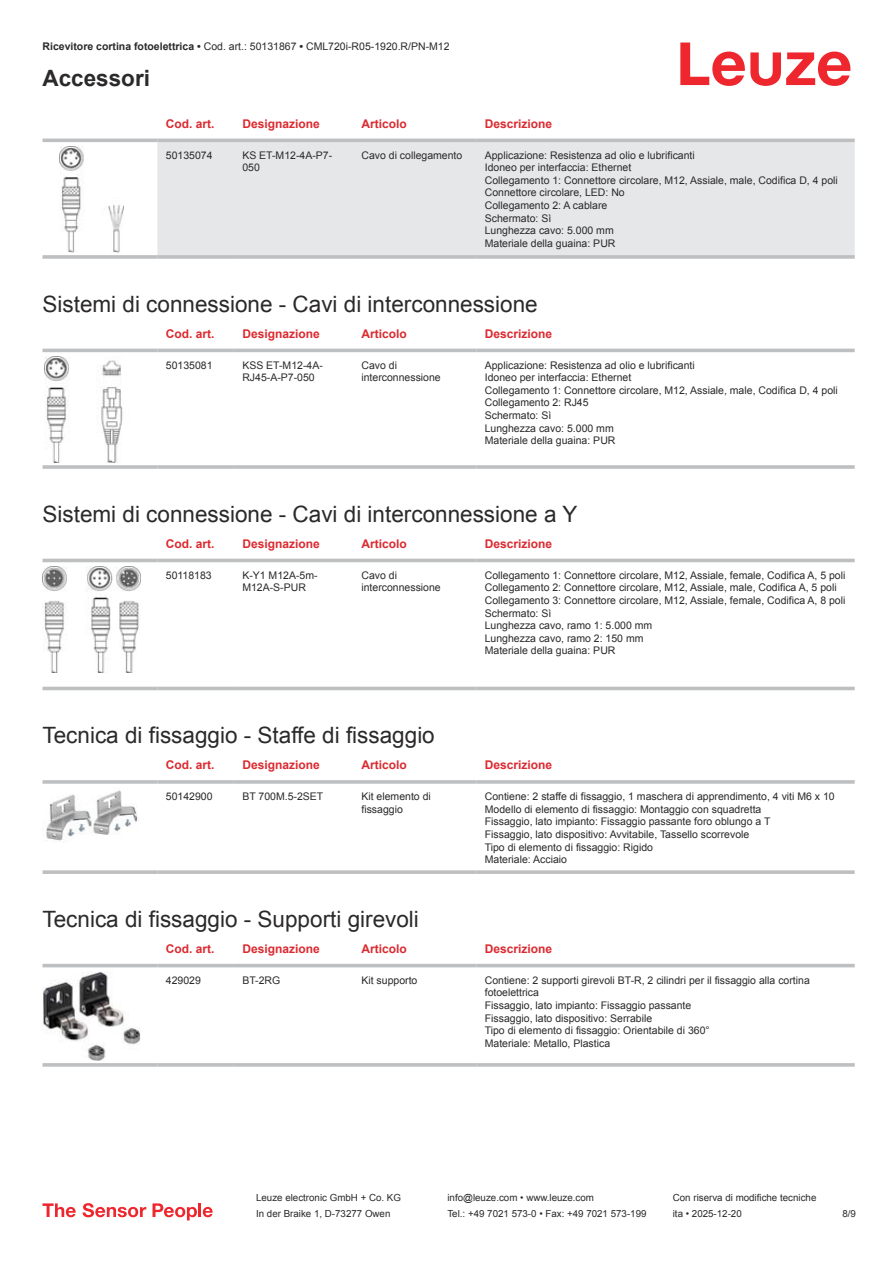
<style>
.page{position:relative;width:893px;height:1263px;background:#fff}
.page>*{position:absolute;margin:0;border:0;box-sizing:border-box;transform-origin:0 0}
.t1{font:22.5px "Arial";color:#2b292a}
.t2{font:700 22.5px "Arial";color:#2b292a}
.t3{font:700 12px "Arial";color:#db2a30}
.t4{font:10.5px/12.6px "Arial";color:#2b292a}
.t5{font:9.75px "Arial";color:#2b292a}
.s1{font-weight:700}
</style>
<div class="page">
<svg style="left:680px;top:43px;width:170px;height:43px"></svg>
<svg style="left:43px;top:138px;width:812px;height:1px"></svg>
<div style="left:157px;top:142px;width:698px;height:113px;background:#e6e7e9"></div>
<hr style="left:43px;top:139px;width:114px;height:3px;background:#bdbfc1">
<hr style="left:157px;top:139px;width:77px;height:3px;background:#bdbfc1">
<hr style="left:234px;top:139px;width:119px;height:3px;background:#bdbfc1">
<hr style="left:353px;top:139px;width:123px;height:3px;background:#bdbfc1">
<hr style="left:476px;top:139px;width:379px;height:3px;background:#bdbfc1">
<svg style="left:43px;top:255px;width:114px;height:4px"></svg>
<hr style="left:157px;top:255px;width:77px;height:4px;background:#bdbfc1">
<svg style="left:234px;top:255px;width:119px;height:4px"></svg>
<svg style="left:353px;top:255px;width:123px;height:4px"></svg>
<hr style="left:476px;top:255px;width:379px;height:4px;background:#bdbfc1">
<img style="left:59px;top:146px;width:65px;height:107px">
<svg style="left:43px;top:348px;width:812px;height:26px"></svg>
<hr style="left:43px;top:349px;width:114px;height:3px;background:#bdbfc1">
<hr style="left:157px;top:349px;width:77px;height:3px;background:#bdbfc1">
<hr style="left:234px;top:349px;width:119px;height:3px;background:#bdbfc1">
<hr style="left:353px;top:349px;width:123px;height:3px;background:#bdbfc1">
<hr style="left:476px;top:349px;width:379px;height:3px;background:#bdbfc1">
<hr style="left:43px;top:465px;width:114px;height:4px;background:#c3c5c7">
<svg style="left:157px;top:465px;width:77px;height:4px"></svg>
<hr style="left:234px;top:465px;width:119px;height:4px;background:#c4c6c7">
<hr style="left:353px;top:465px;width:123px;height:4px;background:#c3c5c7">
<svg style="left:476px;top:465px;width:379px;height:4px;background:#c3c5c7"></svg>
<img style="left:45px;top:356px;width:93px;height:107px">
<svg style="left:43px;top:558px;width:812px;height:133px"></svg>
<hr style="left:43px;top:559px;width:114px;height:3px;background:#bdbfc1">
<hr style="left:157px;top:559px;width:77px;height:3px;background:#bdbfc1">
<hr style="left:234px;top:559px;width:119px;height:3px;background:#bdbfc1">
<hr style="left:353px;top:559px;width:123px;height:3px;background:#bdbfc1">
<hr style="left:476px;top:559px;width:379px;height:3px;background:#bdbfc1">
<hr style="left:43px;top:687px;width:114px;height:3px;background:#bdbfc1">
<hr style="left:157px;top:687px;width:77px;height:3px;background:#bdbfc1">
<hr style="left:234px;top:687px;width:119px;height:3px;background:#bdbfc1">
<hr style="left:353px;top:687px;width:123px;height:3px;background:#bdbfc1">
<hr style="left:476px;top:687px;width:379px;height:3px;background:#bdbfc1">
<img style="left:43px;top:566px;width:97px;height:107px">
<hr style="left:43px;top:780px;width:114px;height:4px;background:#bdbfc1">
<hr style="left:157px;top:780px;width:77px;height:4px;background:#c7c9ca">
<hr style="left:234px;top:780px;width:119px;height:4px;background:#bdbfc1">
<hr style="left:353px;top:780px;width:123px;height:4px;background:#bdbfc1">
<hr style="left:476px;top:780px;width:379px;height:4px;background:#c7c9ca">
<svg style="left:43px;top:870px;width:114px;height:4px"></svg>
<svg style="left:157px;top:870px;width:77px;height:4px"></svg>
<svg style="left:234px;top:870px;width:119px;height:4px"></svg>
<svg style="left:353px;top:870px;width:123px;height:4px"></svg>
<svg style="left:476px;top:870px;width:379px;height:4px;background:#c3c5c7"></svg>
<img style="left:46px;top:790px;width:92px;height:51px">
<svg style="left:43px;top:963px;width:812px;height:76px"></svg>
<hr style="left:43px;top:964px;width:114px;height:3px;background:#bdbfc1">
<hr style="left:157px;top:964px;width:77px;height:3px;background:#bdbfc1">
<hr style="left:234px;top:964px;width:119px;height:3px;background:#bdbfc1">
<hr style="left:353px;top:964px;width:123px;height:3px;background:#bdbfc1">
<hr style="left:476px;top:964px;width:379px;height:3px;background:#bdbfc1">
<svg style="left:43px;top:1063px;width:114px;height:4px"></svg>
<hr style="left:157px;top:1063px;width:77px;height:4px;background:#c5c6c8">
<svg style="left:234px;top:1063px;width:119px;height:4px"></svg>
<svg style="left:353px;top:1063px;width:123px;height:4px"></svg>
<hr style="left:476px;top:1063px;width:379px;height:4px;background:#c5c6c8">
<img style="left:43px;top:972px;width:97px;height:89px">
<svg style="left:43px;top:1203px;width:33px;height:14px"></svg>
<svg style="left:83px;top:1203px;width:63px;height:14px"></svg>
<svg style="left:153px;top:1203px;width:44px;height:17px"></svg>
<hr style="left:198px;top:1203px;width:3px;height:14px;background:#ed272d">
<svg style="left:203px;top:1207px;width:10px;height:10px"></svg>
<p class="t4" style="left:43px;top:41px;width:409px"><span class="s1">Ricevitore cortina fotoelettrica •</span> Cod. art.: 50131867 <span class="s1">•</span> CML720i-R05-1920.R/PN-M12</p>
<h1 class="t2" style="left:43px;top:70px;width:109px">Accessori</h1>
<p class="t3" style="left:166px;top:119px;width:50px">Cod. art.</p>
<p class="t3" style="left:242px;top:119px;width:79px">Designazione</p>
<p class="t3" style="left:361px;top:119px;width:47px">Articolo</p>
<p class="t3" style="left:485px;top:119px;width:69px">Descrizione</p>
<p class="t4" style="left:166px;top:150px;width:48px">50135074</p>
<p class="t4" style="left:242px;top:150px;width:91px">KS ET-M12-4A-P7-<br>050</p>
<p class="t4" style="left:361px;top:150px;width:102px">Cavo di collegamento</p>
<p class="t4" style="left:485px;top:150px;width:355px">Applicazione: Resistenza ad olio e lubrificanti<br>Idoneo per interfaccia: Ethernet<br>Collegamento 1: Connettore circolare, M12, Assiale, male, Codifica D, 4 poli Connettore circolare, LED: No<br>Collegamento 2: A cablare<br>Schermato: Sì<br>Lunghezza cavo: 5.000 mm<br>Materiale della guaina: PUR</p>
<h1 class="t1" style="left:43px;top:295px;width:497px">Sistemi di connessione - Cavi di interconnessione</h1>
<p class="t3" style="left:166px;top:329px;width:50px">Cod. art.</p>
<p class="t3" style="left:242px;top:329px;width:79px">Designazione</p>
<p class="t3" style="left:361px;top:329px;width:47px">Articolo</p>
<p class="t3" style="left:485px;top:329px;width:69px">Descrizione</p>
<p class="t4" style="left:166px;top:360px;width:48px">50135081</p>
<p class="t4" style="left:242px;top:360px;width:82px">KSS ET-M12-4A-<br>RJ45-A-P7-050</p>
<p class="t4" style="left:361px;top:360px;width:81px">Cavo di interconnessione</p>
<p class="t4" style="left:485px;top:360px;width:355px">Applicazione: Resistenza ad olio e lubrificanti<br>Idoneo per interfaccia: Ethernet<br>Collegamento 1: Connettore circolare, M12, Assiale, male, Codifica D, 4 poli Collegamento 2: RJ45<br>Schermato: Sì<br>Lunghezza cavo: 5.000 mm<br>Materiale della guaina: PUR</p>
<h1 class="t1" style="left:43px;top:505px;width:536px">Sistemi di connessione - Cavi di interconnessione a Y</h1>
<p class="t3" style="left:166px;top:539px;width:50px">Cod. art.</p>
<p class="t3" style="left:242px;top:539px;width:79px">Designazione</p>
<p class="t3" style="left:361px;top:539px;width:47px">Articolo</p>
<p class="t3" style="left:485px;top:539px;width:69px">Descrizione</p>
<p class="t4" style="left:166px;top:570px;width:47px">50118183</p>
<p class="t4" style="left:242px;top:570px;width:77px">K-Y1 M12A-5m-<br>M12A-S-PUR</p>
<p class="t4" style="left:361px;top:570px;width:81px">Cavo di interconnessione</p>
<p class="t4" style="left:485px;top:570px;width:362px">Collegamento 1: Connettore circolare, M12, Assiale, female, Codifica A, 5 poli Collegamento 2: Connettore circolare, M12, Assiale, male, Codifica A, 5 poli Collegamento 3: Connettore circolare, M12, Assiale, female, Codifica A, 8 poli Schermato: Sì<br>Lunghezza cavo, ramo 1: 5.000 mm<br>Lunghezza cavo, ramo 2: 150 mm<br>Materiale della guaina: PUR</p>
<h1 class="t1" style="left:43px;top:727px;width:394px">Tecnica di fissaggio - Staffe di fissaggio</h1>
<p class="t3" style="left:166px;top:760px;width:50px">Cod. art.</p>
<p class="t3" style="left:242px;top:760px;width:79px">Designazione</p>
<p class="t3" style="left:361px;top:760px;width:47px">Articolo</p>
<p class="t3" style="left:485px;top:760px;width:69px">Descrizione</p>
<p class="t4" style="left:166px;top:791px;width:48px">50142900</p>
<p class="t4" style="left:242px;top:791px;width:82px">BT 700M.5-2SET</p>
<p class="t4" style="left:361px;top:791px;width:71px">Kit elemento di fissaggio</p>
<p class="t4" style="left:485px;top:791px;width:351px">Contiene: 2 staffe di fissaggio, 1 maschera di apprendimento, 4 viti M6 x 10<br>Modello di elemento di fissaggio: Montaggio con squadretta<br>Fissaggio, lato impianto: Fissaggio passante foro oblungo a T<br>Fissaggio, lato dispositivo: Avvitabile, Tassello scorrevole<br>Tipo di elemento di fissaggio: Rigido<br>Materiale: Acciaio</p>
<h1 class="t1" style="left:43px;top:910px;width:378px">Tecnica di fissaggio - Supporti girevoli</h1>
<p class="t3" style="left:166px;top:944px;width:50px">Cod. art.</p>
<p class="t3" style="left:242px;top:944px;width:79px">Designazione</p>
<p class="t3" style="left:361px;top:944px;width:47px">Articolo</p>
<p class="t3" style="left:485px;top:944px;width:69px">Descrizione</p>
<p class="t4" style="left:166px;top:975px;width:37px">429029</p>
<p class="t4" style="left:242px;top:975px;width:39px">BT-2RG</p>
<p class="t4" style="left:361px;top:975px;width:58px">Kit supporto</p>
<p class="t4" style="left:485px;top:975px;width:327px">Contiene: 2 supporti girevoli BT-R, 2 cilindri per il fissaggio alla cortina fotoelettrica<br>Fissaggio, lato impianto: Fissaggio passante<br>Fissaggio, lato dispositivo: Serrabile<br>Tipo di elemento di fissaggio: Orientabile di 360°<br>Materiale: Metallo, Plastica</p>
<p class="t5" style="left:256px;top:1194px;width:146px">Leuze electronic GmbH + Co. KG</p>
<p class="t5" style="left:447px;top:1194px;width:148px">info@leuze.com • www.leuze.com</p>
<p class="t5" style="left:673px;top:1194px;width:145px">Con riserva di modifiche tecniche</p>
<p class="t5" style="left:256px;top:1210px;width:136px">In der Braike 1, D-73277 Owen</p>
<p class="t5" style="left:447px;top:1210px;width:201px">Tel.: +49 7021 573-0 • Fax: +49 7021 573-199</p>
<p class="t5" style="left:673px;top:1210px;width:70px">ita • 2025-12-20</p>
<p class="t5" style="left:842px;top:1210px;width:15px">8 /9</p>
</div>
